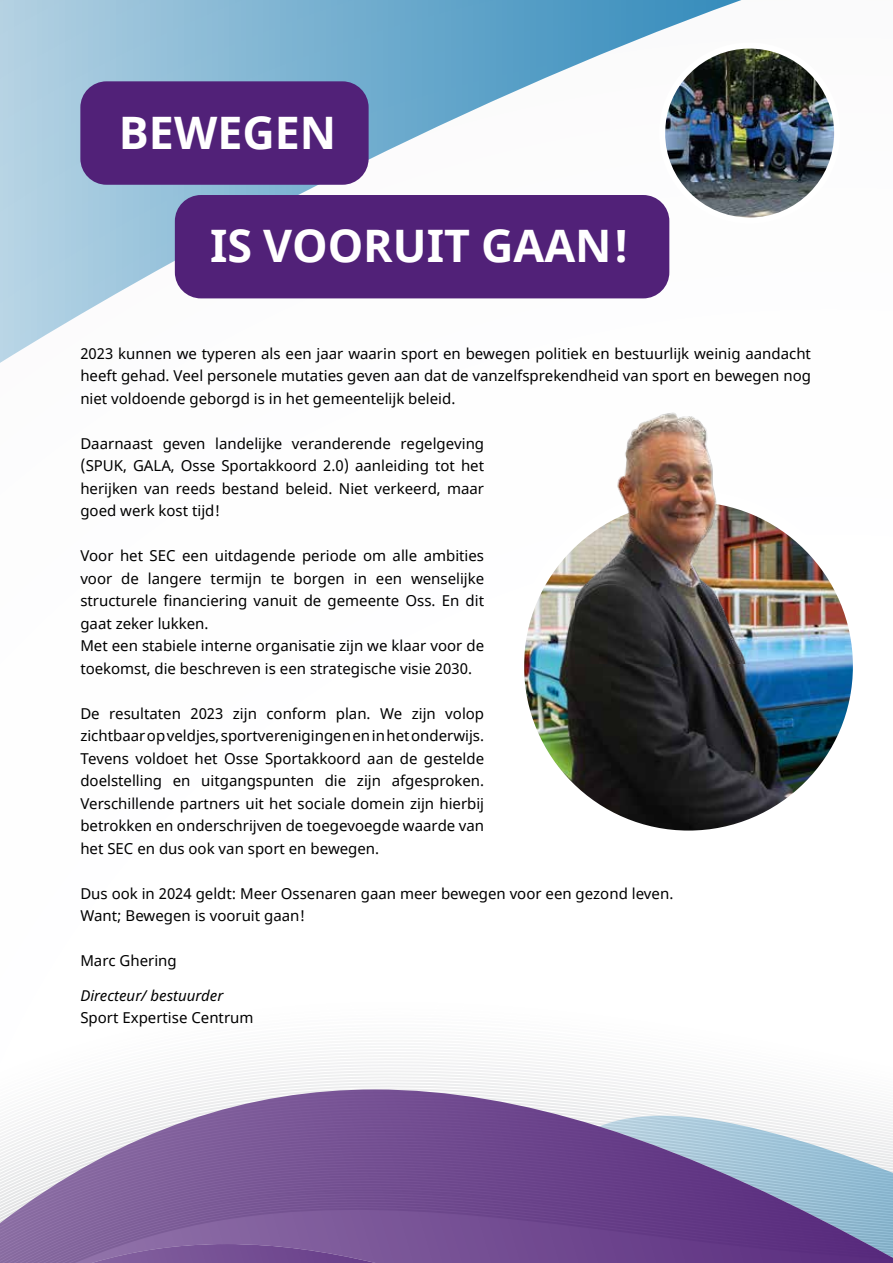
<style>
.page{position:relative;width:893px;height:1263px;background:#fff}
.page>*{position:absolute;margin:0;border:0;box-sizing:border-box;transform-origin:0 0}
.t1{font:700 44.7px "Noto Sans";color:#fff}
.t2{font:15px/22.5px "Noto Sans";color:#000;text-align:justify}
.t3{font:italic 15px "Noto Sans";color:#000}
</style>
<div class="page">
<svg style="left:108px;top:1052px;width:653px;height:37px"></svg>
<svg style="left:0;top:1089px;width:893px;height:174px;background:#927cad"></svg>
<svg style="left:0;top:0;width:741px;height:363px"></svg>
<img style="left:518px;top:496px;width:341px;height:340px;border-radius:170px">
<div style="left:512px;top:490px;width:353px;height:352px;border:12px solid #fff;border-radius:50%"></div>
<img style="left:576px;top:412px;width:257px;height:251px">
<img style="left:662px;top:46px;width:175px;height:175px;border-radius:87px">
<div style="left:659px;top:43px;width:181px;height:181px;border:6px solid #fff;border-radius:50%"></div>
<div style="left:80px;top:81px;width:289px;height:104px;background:#512178;border-radius:26px"></div>
<div style="left:175px;top:195px;width:494px;height:103px;background:#512178;border-radius:26px"></div>
<h1 class="t1" style="left:119px;top:101px;width:219px">BEWEGEN</h1>
<h1 class="t1" style="left:210px;top:214px;width:421px">IS VOORUIT GAAN!</h1>
<p class="t2" style="left:80px;top:342px;width:732px">2023 kunnen we typeren als een jaar waarin sport en bewegen politiek en bestuurlijk weinig aandacht heeft gehad. Veel personele mutaties geven aan dat de vanzelfsprekendheid van sport en bewegen nog niet voldoende geborgd is in het gemeentelijk beleid.</p>
<p class="t2" style="left:80px;top:432px;width:405px">Daarnaast geven landelijke veranderende regelgeving (SPUK, GALA, Osse Sportakkoord 2.0) aanleiding tot het herijken van reeds bestand beleid. Niet verkeerd, maar goed werk kost tijd!</p>
<p class="t2" style="left:80px;top:545px;width:405px;text-align:left">Voor het SEC een uitdagende periode om alle ambities voor de langere termijn te borgen in een wenselijke structurele financiering vanuit de gemeente Oss. En dit gaat zeker lukken.<br>Met een stabiele interne organisatie zijn we klaar voor de toekomst, die beschreven is een strategische visie 2030.</p>
<p class="t2" style="left:80px;top:702px;width:405px">De resultaten 2023 zijn conform plan. We zijn volop zichtbaar op veldjes, sportverenigingen en in het onderwijs.<br>Tevens voldoet het Osse Sportakkoord aan de gestelde doelstelling en uitgangspunten die zijn afgesproken.<br>Verschillende partners uit het sociale domein zijn hierbij betrokken en onderschrijven de toegevoegde waarde van het SEC en dus ook van sport en bewegen.</p>
<p class="t2" style="left:80px;top:882px;width:594px">Dus ook in 2024 geldt: Meer Ossenaren gaan meer bewegen voor een gezond leven.<br>Want; Bewegen is vooruit gaan!</p>
<p class="t2" style="left:80px;top:950px;width:98px">Marc Ghering</p>
<p class="t3" style="left:80px;top:984px;width:144px">Directeur/ bestuurder</p>
<p class="t2" style="left:80px;top:1007px;width:175px">Sport Expertise Centrum</p>
</div>
